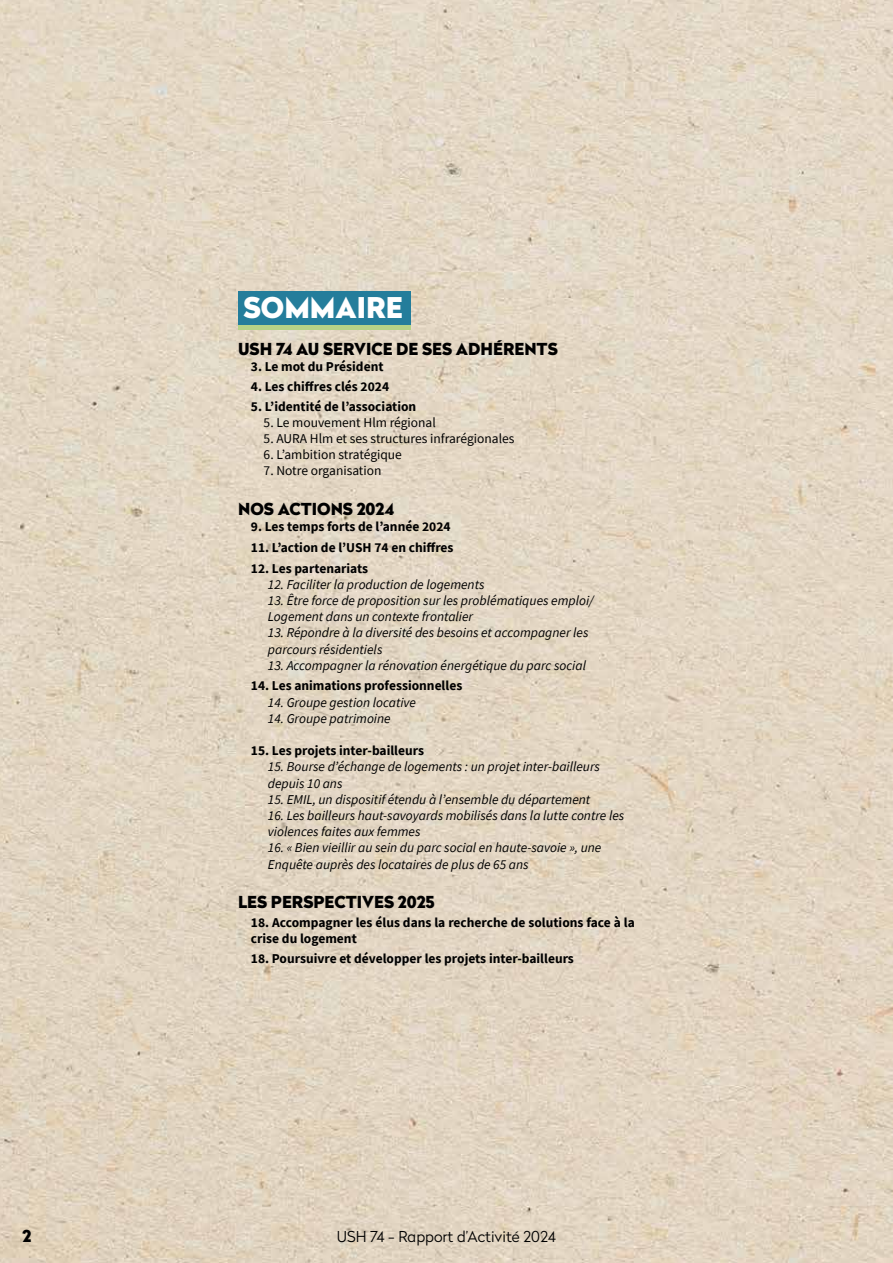
<style>
.page{position:relative;width:893px;height:1263px;background:#fff}
.page>*{position:absolute;margin:0;border:0;box-sizing:border-box;transform-origin:0 0}
.t1{font:900 28.5px "Radikal";color:#fff}
.t2{font:900 16.5px "Radikal";color:#000}
.t3{font:300 15px "Radikal";color:#000}
.t4{font:italic 13.5px/16.2px "Source Sans Pro";color:#000}
.t5{font:700 13.5px/16.2px "Source Sans Pro";color:#000}
.t6{font:13.5px "Source Sans Pro";color:#000}
</style>
<div class="page">
<img style="left:0;top:0;width:893px;height:1263px">
<svg style="left:238px;top:324px;width:173px;height:5px"></svg>
<div style="left:238px;top:291px;width:173px;height:33px;background:#247d9b"></div>
<h1 class="t1" style="left:243px;top:286px;width:161px">SOMMAIRE</h1>
<p class="t2" style="left:238px;top:336px;width:321px">USH 74 AU SERVICE DE SES ADHÉRENTS</p>
<p class="t5" style="left:251px;top:358px;width:134px">3. Le mot du Président</p>
<p class="t5" style="left:251px;top:378px;width:140px">4. Les chiffres clés 2024</p>
<p class="t5" style="left:251px;top:398px;width:167px">5. L’identité de l’association</p>
<p class="t6" style="left:264px;top:414px;width:174px">5. Le mouvement Hlm régional</p>
<p class="t6" style="left:264px;top:430px;width:252px">5. AURA Hlm et ses structures infrarégionales</p>
<p class="t6" style="left:264px;top:446px;width:140px">6. L’ambition stratégique</p>
<p class="t6" style="left:264px;top:462px;width:119px">7. Notre organisation</p>
<p class="t2" style="left:238px;top:496px;width:158px">NOS ACTIONS 2024</p>
<p class="t5" style="left:251px;top:518px;width:201px">9. Les temps forts de l’année 2024</p>
<p class="t5" style="left:251px;top:539px;width:204px">11. L’action de l’USH 74 en chiffres</p>
<p class="t5" style="left:251px;top:560px;width:119px">12. Les partenariats</p>
<p class="t4" style="left:268px;top:576px;width:218px">12. Faciliter la production de logements</p>
<p class="t4" style="left:268px;top:592px;width:327px">13. Être force de proposition sur les problématiques emploi/<br>Logement dans un contexte frontalier</p>
<p class="t4" style="left:268px;top:625px;width:322px">13. Répondre à la diversité des besoins et accompagner les parcours résidentiels</p>
<p class="t4" style="left:268px;top:657px;width:320px">13. Accompagner la rénovation énergétique du parc social</p>
<p class="t5" style="left:251px;top:678px;width:213px">14. Les animations professionnelles</p>
<p class="t4" style="left:268px;top:694px;width:150px">14. Groupe gestion locative</p>
<p class="t4" style="left:268px;top:710px;width:124px">14. Groupe patrimoine</p>
<p class="t5" style="left:251px;top:742px;width:175px">15. Les projets inter-bailleurs</p>
<p class="t4" style="left:268px;top:759px;width:334px">15. Bourse d’échange de logements : un projet inter-bailleurs depuis 10 ans</p>
<p class="t4" style="left:268px;top:791px;width:324px">15. EMIL, un dispositif étendu à l’ensemble du département</p>
<p class="t4" style="left:268px;top:807px;width:358px">16. Les bailleurs haut-savoyards mobilisés dans la lutte contre les violences faites aux femmes</p>
<p class="t4" style="left:268px;top:840px;width:335px">16. « Bien vieillir au sein du parc social en haute-savoie », une<br>Enquête auprès des locataires de plus de 65 ans</p>
<p class="t2" style="left:238px;top:889px;width:198px">LES PERSPECTIVES 2025</p>
<p class="t5" style="left:251px;top:914px;width:385px">18. Accompagner les élus dans la recherche de solutions face à la crise du logement</p>
<p class="t5" style="left:251px;top:950px;width:324px">18. Poursuivre et développer les projets inter-bailleurs</p>
<p class="t2" style="left:22px;top:1224px;width:10px">2</p>
<p class="t3" style="left:337px;top:1225px;width:221px">USH 74 - Rapport d’Activité 2024</p>
</div>
